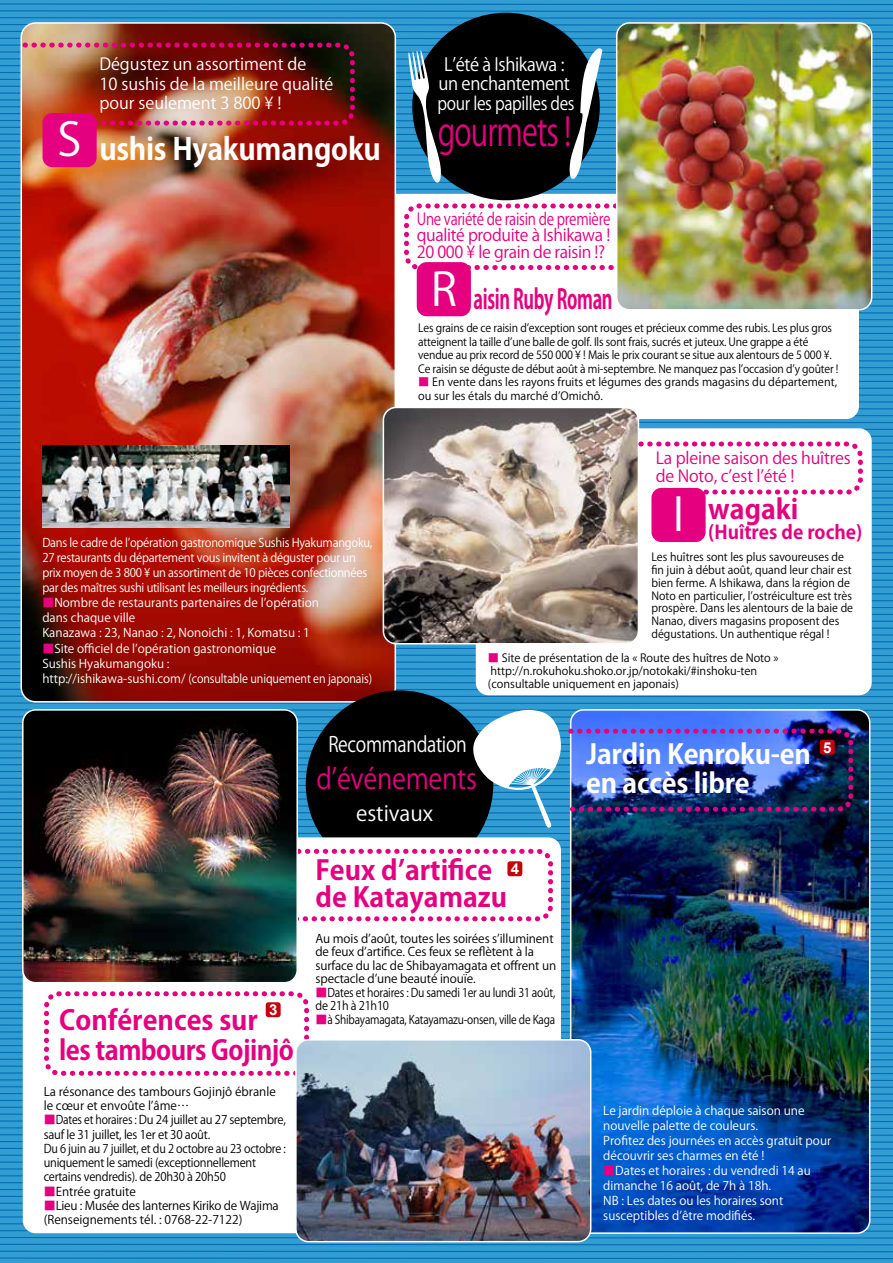
<style>
.page{position:relative;width:893px;height:1263px;background:#fff}
.page>*{position:absolute;margin:0;border:0;box-sizing:border-box;transform-origin:0 0}
.t1{font:45.45px "Koz Go Pro";color:#fff}
.t2{font:39px "Koz Go Pro";letter-spacing:-.03em;color:#e4007f;scale:.75 1}
.t3{font:700 30px "Koz Go Pro";letter-spacing:-.01em;color:#fff;scale:.96 1}
.t4{font:28.5px "Koz Go Pro";letter-spacing:-.01em;color:#e4007f;scale:.9 1}
.t5{font:700 27px/27px "Koz Go Pro";color:#e4007f}
.t6{font:700 27px/30px "Koz Go Pro";letter-spacing:-.02em;color:#e4007f}
.t7{font:700 27px/28.5px "Koz Go Pro";letter-spacing:-.01em;color:#fff}
.t8{font:700 27px "Koz Go Pro";letter-spacing:-.02em;color:#e4007f;scale:.65 1}
.t9{font:21px "Koz Go Pro";letter-spacing:-.02em;color:#fff;scale:.85 1}
.t10{font:21px "Koz Go Pro";color:#fff}
.t11{font:700 18.75px "Koz Go Pro";color:#e4007f}
.t12{font:18px/19.5px "Koz Go Pro";letter-spacing:-.02em;color:#fff;text-align:center;scale:.94 1}
.t13{font:16.5px/16.5px "Koz Go Pro";letter-spacing:-.02em;color:#e4007f;text-align:justify;scale:.83 1}
.t14{font:16.5px/19.8px "Koz Go Pro";color:#fff}
.t15{font:16.5px/18px "Koz Go Pro";letter-spacing:-.02em;color:#e4007f}
.t16{font:700 15px "Arial";color:#fff}
.t17{font:12px/15px "Koz Go Pro";color:#fff}
.t18{font:12px/14.2px "Koz Go Pro";letter-spacing:-.02em;color:#000;scale:.89 1}
.t19{font:12px/13.5px "Koz Go Pro";letter-spacing:-.02em;color:#000}
.t20{font:12px/15px "Koz Go Pro";letter-spacing:-.02em;color:#fff;scale:.95 1}
.t21{font:12px/14.2px "Koz Go Pro";color:#000}
.t22{font:12px "Koz Go Pro";letter-spacing:-.02em;color:#000;scale:.87 1}
.t23{font:11.25px/12.8px "Koz Go Pro";color:#000}
.t24{font:11.25px/13.5px "Koz Go Pro";color:#000;scale:.95 1}
.s1{font-weight:400;font-size:45.45px}
.s2{color:#e4007f}
.s3{font-weight:400;font-size:45.45px;color:#fff}
</style>
<div class="page">
<img style="left:0;top:3px;width:893px;height:1257px">
<div style="left:651px;top:488px;width:55px;height:54px;background:#e4007f;border-radius:10px"></div>
<img style="left:617px;top:23px;width:255px;height:287px">
<div style="left:616px;top:22px;width:256px;height:289px;border:2px solid #fff;border-radius:13px"></div>
<h3 class="t14" style="left:99px;top:54px;width:236px">Dégustez un assortiment de<br>10 sushis de la meilleure qualité pour seulement 3 800 ¥ !</h3>
<h3 class="t3" style="left:58px;top:129px;width:338px"><span class="s1">S</span> ushis Hyakumangoku</h3>
<p class="t20" style="left:42px;top:536px;width:349px">Dans le cadre de lʼopération gastronomique Sushis Hyakumangoku, 27 restaurants du département vous invitent à déguster pour un prix moyen de 3 800 ¥ un assortiment de 10 pièces confectionnées par des maîtres sushi utilisant les meilleurs ingrédients.</p>
<p class="t17" style="left:42px;top:596px;width:278px"><span class="s2">■</span>Nombre de restaurants partenaires de lʼopération dans chaque ville<br>Kanazawa : 23, Nanao : 2, Nonoichi : 1, Komatsu : 1</p>
<p class="t17" style="left:42px;top:641px;width:331px"><span class="s2">■</span>Site officiel de lʼopération gastronomique<br>Sushis Hyakumangoku :　<br>http://ishikawa-sushi.com/ (consultable uniquement en japonais)</p>
<h3 class="t12" style="left:437px;top:55px;width:147px">Lʼété à Ishikawa : un enchantement pour les papilles des</h3>
<h2 class="t2" style="left:438px;top:107px;width:179px">gourmets !</h2>
<h3 class="t13" style="left:417px;top:211px;width:235px">Une variété de raisin de première qualité produite à Ishikawa !<br>20 000 ¥ le grain de raisin !?</h3>
<h3 class="t8" style="left:431px;top:281px;width:281px"><span class="s3">R</span> aisin Ruby Roman</h3>
<p class="t24" style="left:418px;top:321px;width:444px">Les grains de ce raisin dʼexception sont rouges et précieux comme des rubis. Les plus gros atteignent la taille dʼune balle de golf. Ils sont frais, sucrés et juteux. Une grappe a été vendue au prix record de 550 000 ¥ ! Mais le prix courant se situe aux alentours de 5 000 ¥.<br>Ce raisin se déguste de début août à mi-septembre. Ne manquez pas lʼoccasion dʼy goûter !</p>
<p class="t23" style="left:418px;top:375px;width:420px;line-height:13.5px"><span class="s2">■</span> En vente dans les rayons fruits et légumes des grands magasins du département, ou sur les étals du marché dʼOmichô.</p>
<h3 class="t15" style="left:656px;top:449px;width:196px">La pleine saison des huîtres de Noto, cʼest lʼété !</h3>
<h3 class="t5" style="left:708px;top:498px;width:92px">wagaki</h3>
<h3 class="t11" style="left:708px;top:520px;width:156px">(Huîtres de roche)</h3>
<h1 class="t1" style="left:673px;top:485px;width:13px">I</h1>
<p class="t23" style="left:651px;top:551px;width:203px">Les huîtres sont les plus savoureuses de fin juin à début août, quand leur chair est bien ferme. A Ishikawa, dans la région de Noto en particulier, lʼostréiculture est très prospère. Dans les alentours de la baie de Nanao, divers magasins proposent des dégustations. Un authentique régal !</p>
<p class="t23" style="left:488px;top:652px;width:292px"><span class="s2">■</span> Site de présentation de la « Route des huîtres de Noto » http://n.rokuhoku.shoko.or.jp/notokaki/#inshoku-ten (consultable uniquement en japonais)</p>
<h3 class="t16" style="left:269px;top:1000px;width:10px">3</h3>
<h3 class="t6" style="left:59px;top:1007px;width:236px">Conférences sur les tambours Gojinjô</h3>
<p class="t21" style="left:44px;top:1084px;width:234px">La résonance des tambours Gojinjô ébranle le cœur et envoûte lʼâme…</p>
<p class="t18" style="left:44px;top:1113px;width:274px"><span class="s2">■</span>Dates et horaires : Du 24 juillet au 27 septembre, sauf le 31 juillet, les 1er et 30 août.<br>Du 6 juin au 7 juillet, et du 2 octobre au 23 octobre : uniquement le samedi (exceptionnellement certains vendredis). de 20h30 à 20h50</p>
<p class="t21" style="left:44px;top:1184px;width:94px"><span class="s2">■</span>Entrée gratuite</p>
<p class="t19" style="left:44px;top:1198px;width:237px;line-height:14.2px"><span class="s2">■</span>Lieu : Musée des lanternes Kiriko de Wajima (Renseignements tél. : 0768-22-7122)</p>
<h3 class="t9" style="left:328px;top:730px;width:164px">Recommandation</h3>
<h3 class="t4" style="left:316px;top:760px;width:180px">dʼévénements</h3>
<h3 class="t10" style="left:356px;top:799px;width:79px">estivaux</h3>
<h3 class="t5" style="left:315px;top:858px;width:193px">Feux dʼartifice de Katayamazu</h3>
<h3 class="t16" style="left:511px;top:859px;width:10px">4</h3>
<p class="t19" style="left:315px;top:932px;width:242px">Au mois dʼaoût, toutes les soirées sʼilluminent de feux dʼartifice. Ces feux se reflètent à la surface du lac de Shibayamagata et offrent un spectacle dʼune beauté inouïe.</p>
<p class="t18" style="left:315px;top:986px;width:271px;line-height:13.5px"><span class="s2">■</span>Dates et horaires : Du samedi 1er au lundi 31 août, de 21h à 21h10</p>
<p class="t22" style="left:315px;top:1011px;width:277px"><span class="s2">■</span>à Shibayamagata, Katayamazu-onsen, ville de Kaga</p>
<h3 class="t7" style="left:586px;top:741px;width:226px">Jardin Kenroku-en en accès libre</h3>
<h3 class="t16" style="left:823px;top:737px;width:10px">5</h3>
<p class="t17" style="left:603px;top:1103px;width:229px">Le jardin déploie à chaque saison une nouvelle palette de couleurs.<br>Profitez des journées en accès gratuit pour découvrir ses charmes en été !</p>
<p class="t17" style="left:603px;top:1163px;width:209px"><span class="s2">■</span>Dates et horaires : du vendredi 14 au dimanche 16 août, de 7h à 18h.<br>NB : Les dates ou les horaires sont susceptibles dʼêtre modifiés.</p>
</div>
